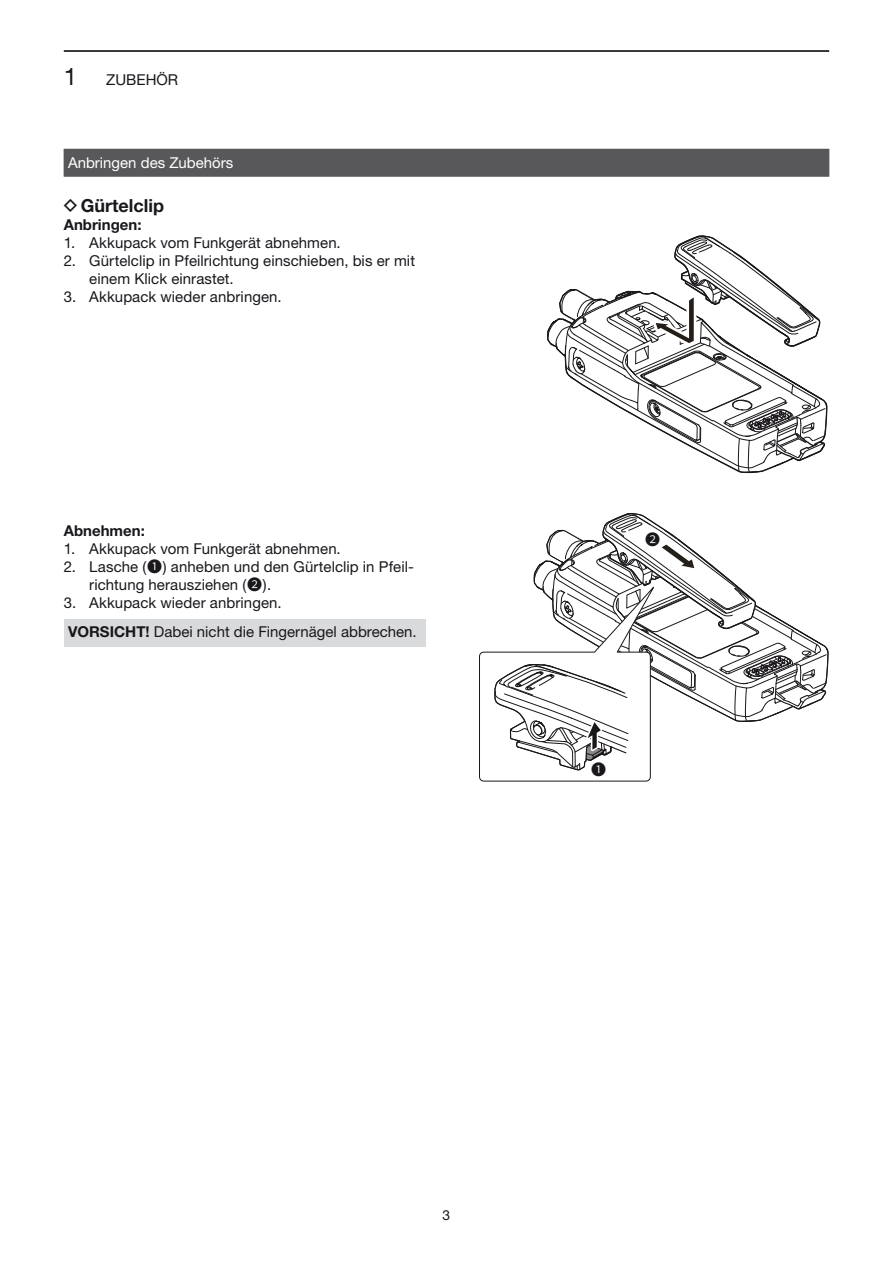
<style>
.page{position:relative;width:893px;height:1263px;background:#fff}
.page>*{position:absolute;margin:0;border:0;box-sizing:border-box;transform-origin:0 0}
.t1{font:24px "Helvetica Neue";color:#1a171c}
.t2{font:700 18px "Helvetica Neue";color:#1a171c}
.t3{font:15px/18px "Helvetica Neue";letter-spacing:.005em;color:#1a171c}
.t4{font:15px "Helvetica Neue";color:#fff}
.t5{font:700 15px "Helvetica Neue";color:#1a171c}
.t6{font:15px "maru num tb";color:#1a171c}
.t7{font:13.8px "Helvetica Neue";color:#1a171c}
.s1{font-family:"Icom Product Font";font-weight:400}
.s2{font-family:"maru num tb"}
.s3{font-weight:700}
</style>
<div class="page">
<hr style="left:64px;top:50px;width:765px;height:2px;background:#1a171c">
<div style="left:64px;top:149px;width:765px;height:28px;background:#58585a"></div>
<div style="left:64px;top:620px;width:361px;height:27px;background:#d9dadb"></div>
<svg style="left:479px;top:512px;width:349px;height:270px"></svg>
<svg style="left:547px;top:235px;width:280px;height:239px"></svg>
<h1 class="t1" style="left:64px;top:62px;width:15px">1</h1>
<p class="t3" style="left:106px;top:70px;width:73px">ZUBEHÖR</p>
<p class="t4" style="left:68px;top:153px;width:167px">Anbringen des Zubehörs</p>
<p class="t2" style="left:64px;top:194px;width:102px"><span class="s1">D</span> Gürtelclip</p>
<p class="t5" style="left:64px;top:215px;width:79px">Anbringen:</p>
<p class="t3" style="left:64px;top:233px;width:278px">1. Akkupack vom Funkgerät abnehmen.</p>
<p class="t3" style="left:89px;top:251px;width:327px;text-indent:-26px">2. Gürtelclip in Pfeilrichtung einschieben, bis er mit einem Klick einrastet.</p>
<p class="t3" style="left:64px;top:287px;width:219px">3. Akkupack wieder anbringen.</p>
<p class="t5" style="left:64px;top:521px;width:83px">Abnehmen:</p>
<p class="t3" style="left:64px;top:539px;width:278px">1. Akkupack vom Funkgerät abnehmen.</p>
<p class="t3" style="left:89px;top:557px;width:326px;text-indent:-25px">2. Lasche (<span class="s2">1</span>) anheben und den Gürtelclip in Pfeil&shy;richtung herausziehen (<span class="s2">2</span>).</p>
<p class="t3" style="left:64px;top:588px;width:354px;line-height:28.7px">3. Akkupack wieder anbringen.<br><span class="s3">VORSICHT!</span> Dabei nicht die Fingernägel abbrechen.</p>
<p class="t6" style="left:645px;top:532px;width:16px">2</p>
<p class="t6" style="left:591px;top:762px;width:16px">1</p>
<p class="t7" style="left:443px;top:1207px;width:9px">3</p>
</div>
